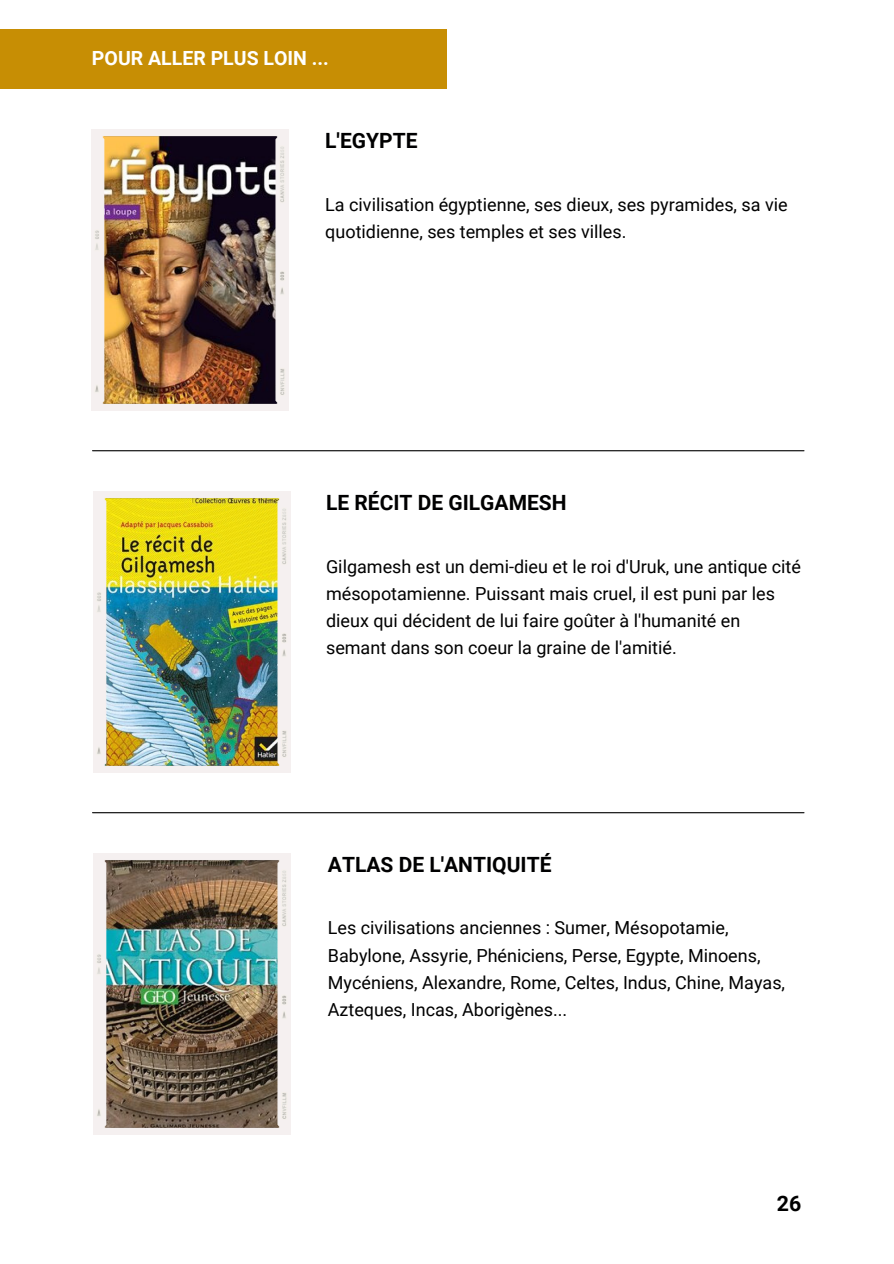
<style>
.page{position:relative;width:894px;height:1264px;background:#fff}
.page>*{position:absolute;margin:0;border:0;box-sizing:border-box;transform-origin:0 0}
.t1{font:700 21.3px "Roboto";color:#000}
.t2{font:700 21px "Roboto";color:#000001}
.t3{font:700 19.5px "Roboto";color:#fff}
.t4{font:18px/27px "Roboto";color:#000001}
</style>
<div class="page">
<div style="left:0;top:30px;width:446px;height:59px;background:#c78e04"></div>
<hr style="left:92px;top:450px;width:711px;height:1px;background:#000001">
<hr style="left:92px;top:812px;width:711px;height:1px;background:#000001">
<img style="left:93px;top:491px;width:197px;height:281px">
<img style="left:92px;top:129px;width:197px;height:281px">
<img style="left:93px;top:853px;width:197px;height:281px">
<h1 class="t3" style="left:92px;top:46px;width:238px">POUR ALLER PLUS LOIN ...</h1>
<p class="t2" style="left:325px;top:129px;width:94px">L'EGYPTE</p>
<p class="t4" style="left:325px;top:192px;width:464px">La civilisation égyptienne, ses dieux, ses pyramides, sa vie quotidienne, ses temples et ses villes.</p>
<h1 class="t2" style="left:326px;top:490px;width:242px">LE RÉCIT DE GILGAMESH</h1>
<p class="t4" style="left:326px;top:553px;width:476px">Gilgamesh est un demi-dieu et le roi d'Uruk, une antique cité mésopotamienne. Puissant mais cruel, il est puni par les dieux qui décident de lui faire goûter à l'humanité en semant dans son coeur la graine de l'amitié.</p>
<h1 class="t2" style="left:328px;top:852px;width:225px">ATLAS DE L'ANTIQUITÉ</h1>
<p class="t4" style="left:328px;top:914px;width:458px">Les civilisations anciennes : Sumer, Mésopotamie, Babylone, Assyrie, Phéniciens, Perse, Egypte, Minoens, Mycéniens, Alexandre, Rome, Celtes, Indus, Chine, Mayas, Azteques, Incas, Aborigènes...</p>
<p class="t1" style="left:776px;top:1190px;width:26px">26</p>
</div>
